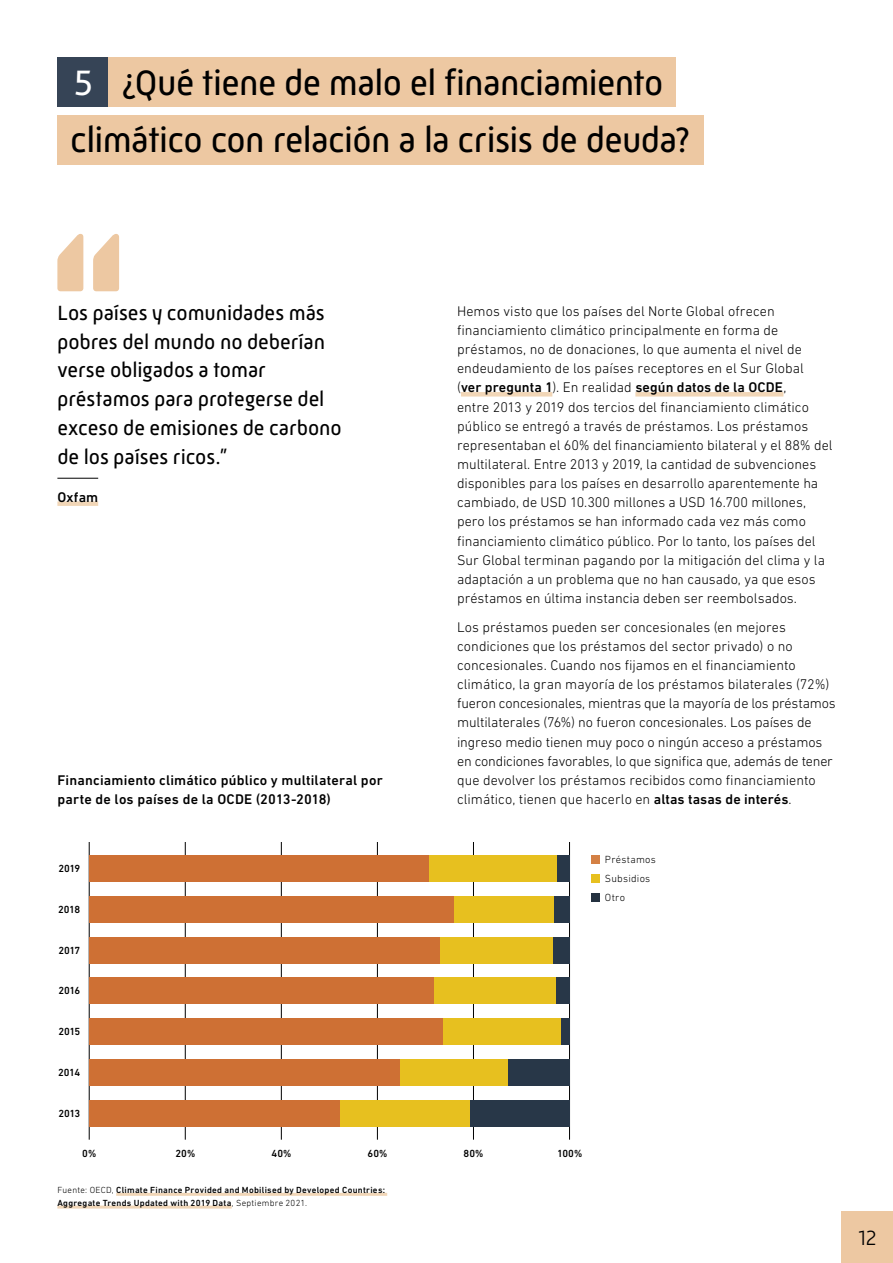
<style>
.page{position:relative;width:893px;height:1263px;background:#fff}
.page>*{position:absolute;margin:0;border:0;box-sizing:border-box;transform-origin:0 0}
.t1{font:36px/57.4px "Mic 32 New";letter-spacing:-.015em;color:#000}
.t2{font:21px/28.7px "Mic 32 New";color:#000}
.t3{font:300 21px "Mic 32 New";color:#000}
.t4{font:300 14.25px/19.2px "DIN Next LT Pro";color:#000}
.t5{font:500 14.25px/19.2px "DIN Next LT Pro";letter-spacing:.015em;color:#000}
.t6{font:500 10.5px "DIN Next LT Pro";letter-spacing:-.04em;color:#000}
.t7{font:300 10.5px/19.2px "DIN Next LT Pro";letter-spacing:.025em;color:#000}
.t8{font:500 9px/12.8px "DIN Next LT Pro";letter-spacing:.03em;color:#000}
.s1{color:#fff}
.s2{font-weight:500}
.s3{font-weight:300}
</style>
<div class="page">
<hr style="left:57px;top:478px;width:41px;height:1px;background:#000">
<div style="left:57px;top:501px;width:41px;height:5px;background:#f1d6b7"></div>
<svg style="left:57px;top:234px;width:62px;height:57px"></svg>
<div style="left:57px;top:57px;width:51px;height:50px;background:#364456"></div>
<div style="left:109px;top:57px;width:567px;height:50px;background:#edc8a2"></div>
<div style="left:57px;top:115px;width:647px;height:50px;background:#edc8a2"></div>
<div style="left:842px;top:1212px;width:51px;height:51px;background:#edc8a2"></div>
<hr style="left:461px;top:392px;width:91px;height:4px;background:#f1d6b7">
<hr style="left:635px;top:392px;width:148px;height:4px;background:#f1d6b7">
<hr style="left:89px;top:842px;width:1px;height:298px;background:#000">
<hr style="left:185px;top:842px;width:1px;height:298px;background:#000">
<hr style="left:281px;top:842px;width:1px;height:298px;background:#000">
<hr style="left:377px;top:842px;width:1px;height:298px;background:#000">
<hr style="left:473px;top:842px;width:1px;height:298px;background:#000">
<hr style="left:569px;top:842px;width:1px;height:298px;background:#000">
<div style="left:470px;top:1100px;width:100px;height:26px;background:#283748"></div>
<div style="left:508px;top:1059px;width:61px;height:26px;background:#283748"></div>
<div style="left:560px;top:1018px;width:9px;height:27px;background:#283748"></div>
<div style="left:556px;top:978px;width:13px;height:26px;background:#283748"></div>
<div style="left:553px;top:937px;width:17px;height:26px;background:#283748"></div>
<div style="left:554px;top:896px;width:15px;height:26px;background:#283748"></div>
<div style="left:557px;top:855px;width:12px;height:26px;background:#283748"></div>
<div style="left:339px;top:1100px;width:131px;height:26px;background:#e7c01f"></div>
<div style="left:399px;top:1059px;width:109px;height:26px;background:#e7c01f"></div>
<div style="left:443px;top:1018px;width:117px;height:27px;background:#e7c01f"></div>
<div style="left:433px;top:978px;width:123px;height:26px;background:#e7c01f"></div>
<div style="left:440px;top:937px;width:113px;height:26px;background:#e7c01f"></div>
<div style="left:454px;top:896px;width:100px;height:26px;background:#e7c01f"></div>
<div style="left:429px;top:855px;width:128px;height:26px;background:#e7c01f"></div>
<div style="left:89px;top:1100px;width:250px;height:26px;background:#ce7034"></div>
<div style="left:89px;top:1059px;width:310px;height:26px;background:#ce7034"></div>
<div style="left:89px;top:1018px;width:354px;height:27px;background:#ce7034"></div>
<div style="left:89px;top:978px;width:344px;height:26px;background:#ce7034"></div>
<div style="left:89px;top:937px;width:351px;height:26px;background:#ce7034"></div>
<div style="left:89px;top:896px;width:365px;height:26px;background:#ce7034"></div>
<div style="left:89px;top:855px;width:340px;height:26px;background:#ce7034"></div>
<div style="left:591px;top:855px;width:8px;height:9px;background:#d48044"></div>
<div style="left:591px;top:875px;width:8px;height:8px;background:#e7c01f"></div>
<div style="left:591px;top:893px;width:8px;height:9px;background:#243140"></div>
<hr style="left:116px;top:1193px;width:271px;height:3px;background:#f1d6b7">
<hr style="left:57px;top:1205px;width:175px;height:3px;background:#f1d6b7">
<h1 class="t1" style="left:70px;top:53px;width:622px"><span class="s1">5</span> ¿Qué tiene de malo el financiamiento climático con relación a la crisis de deuda?</h1>
<h2 class="t2" style="left:57px;top:298px;width:286px">Los países y comunidades más pobres del mundo no deberían verse obligados a tomar préstamos para protegerse del exceso de emisiones de carbono de los países ricos.”</h2>
<p class="t5" style="left:57px;top:487px;width:42px">Oxfam</p>
<p class="t5" style="left:57px;top:770px;width:327px">Financiamiento climático público y multilateral por parte de los países de la OCDE (2013-2018)</p>
<p class="t6" style="left:58px;top:862px;width:23px">2019</p>
<p class="t6" style="left:58px;top:903px;width:23px">2018</p>
<p class="t6" style="left:58px;top:944px;width:23px">2017</p>
<p class="t6" style="left:58px;top:985px;width:23px">2016</p>
<p class="t6" style="left:58px;top:1025px;width:23px">2015</p>
<p class="t6" style="left:58px;top:1066px;width:23px">2014</p>
<p class="t6" style="left:58px;top:1107px;width:23px">2013</p>
<p class="t4" style="left:457px;top:301px;width:377px">Hemos visto que los países del Norte Global ofrecen financiamiento climático principalmente en forma de préstamos, no de donaciones, lo que aumenta el nivel de endeudamiento de los países receptores en el Sur Global<br>(<span class="s2">ver pregunta 1</span>). En realidad <span class="s2">según datos de la OCDE</span>,<br>entre 2013 y 2019 dos tercios del financiamiento climático público se entregó a través de préstamos. Los préstamos representaban el 60% del financiamiento bilateral y el 88% del multilateral. Entre 2013 y 2019, la cantidad de subvenciones disponibles para los países en desarrollo aparentemente ha cambiado, de USD 10.300 millones a USD 16.700 millones, pero los préstamos se han informado cada vez más como financiamiento climático público. Por lo tanto, los países del Sur Global terminan pagando por la mitigación del clima y la adaptación a un problema que no han causado, ya que esos préstamos en última instancia deben ser reembolsados.</p>
<p class="t4" style="left:457px;top:617px;width:380px">Los préstamos pueden ser concesionales (en mejores condiciones que los préstamos del sector privado) o no concesionales. Cuando nos fijamos en el financiamiento climático, la gran mayoría de los préstamos bilaterales (72%) fueron concesionales, mientras que la mayoría de los préstamos multilaterales (76%) no fueron concesionales. Los países de ingreso medio tienen muy poco o ningún acceso a préstamos en condiciones favorables, lo que significa que, además de tener que devolver los préstamos recibidos como financiamiento climático, tienen que hacerlo en <span class="s2">altas tasas de interés</span>.</p>
<p class="t7" style="left:605px;top:850px;width:53px">Préstamos<br>Subsidios<br>Otro</p>
<p class="t6" style="left:82px;top:1147px;width:16px">0%</p>
<p class="t6" style="left:175px;top:1147px;width:21px">20%</p>
<p class="t6" style="left:271px;top:1147px;width:21px">40%</p>
<p class="t6" style="left:368px;top:1147px;width:21px">60%</p>
<p class="t6" style="left:464px;top:1147px;width:21px">80%</p>
<p class="t6" style="left:557px;top:1147px;width:27px">100%</p>
<p class="t8" style="left:57px;top:1183px;width:329px"><span class="s3">Fuente: OECD,</span> Climate Finance Provided and Mobilised by Developed Countries:<br>Aggregate Trends Updated with 2019 Data<span class="s3">, Septiembre 2021.</span></p>
<h2 class="t3" style="left:858px;top:1225px;width:20px">12</h2>
</div>
